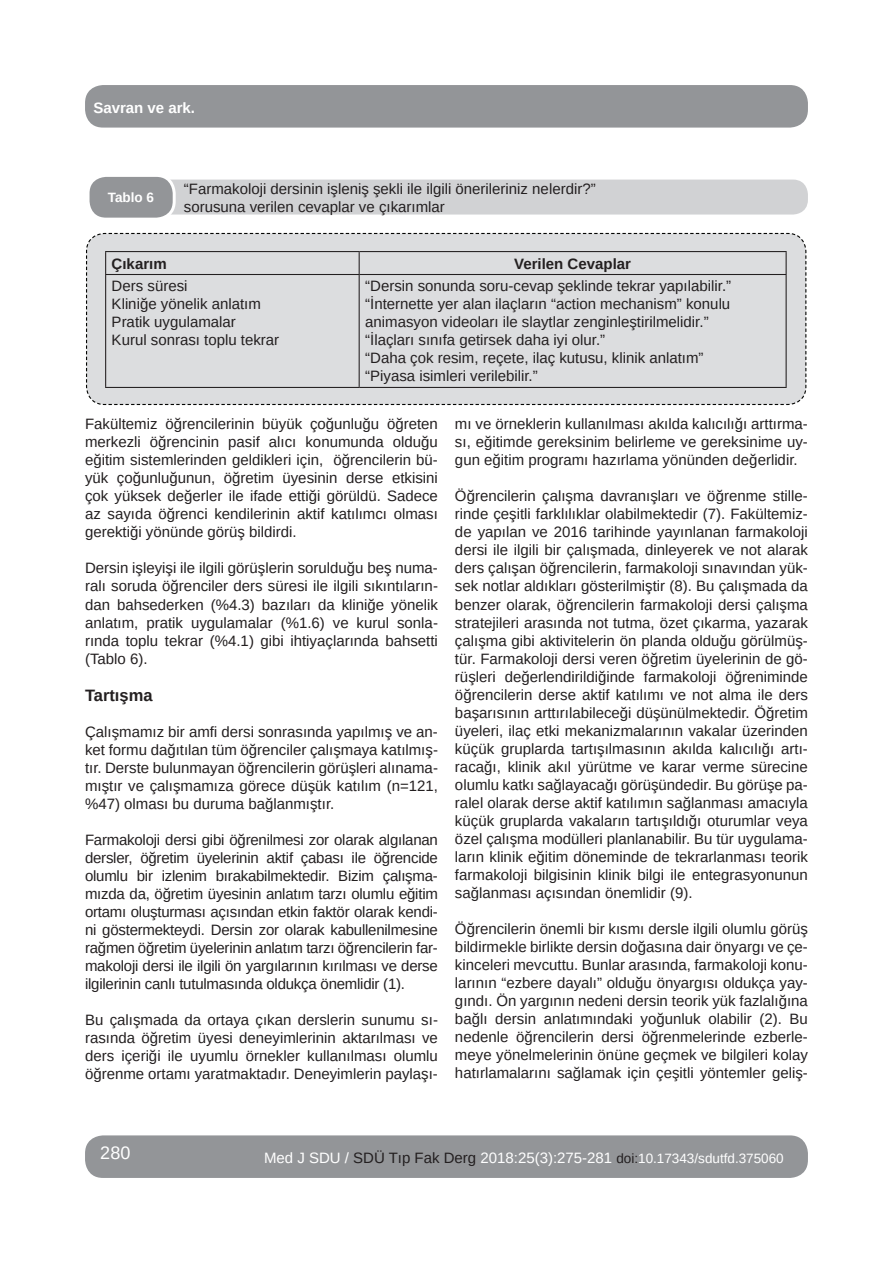
<style>
.page{position:relative;width:893px;height:1263px;background:#fff}
.page>*{position:absolute;margin:0;border:0;box-sizing:border-box;transform-origin:0 0}
.t1{font:18px "Arimo";color:#fff}
.t2{font:700 16.5px "Arimo";color:#231f20}
.t3{font:15px/18px "Arimo";color:#231f20;text-align:justify}
.t4{font:15px "Arimo";color:#fff}
.t5{font:700 15px "Arimo";color:#231f20}
.t6{font:700 15px "Arimo";color:#fff}
.t7{font:700 13.5px "Arimo";color:#fff}
.s1{color:#231f20}
.s2{font-size:13.5px;color:#231f20}
.s3{font-size:13.5px}
</style>
<div class="page">
<div style="left:85px;top:85px;width:723px;height:43px;background:#939598;border-radius:18px"></div>
<div style="left:85px;top:1135px;width:723px;height:43px;background:#939598;border-radius:18px"></div>
<div style="left:88px;top:180px;width:720px;height:35px;background:#d1d2d4;border-radius:15px"></div>
<div style="left:88px;top:175px;width:86px;height:44px;background:#939598;border-radius:18px"></div>
<div style="left:87px;top:174px;width:89px;height:47px;border:3px solid #fff;border-radius:18px"></div>
<div style="left:86px;top:232px;width:721px;height:174px;background:#dcdddf"></div>
<hr style="left:105px;top:274px;width:254px;height:1px;background:#231f20">
<hr style="left:105px;top:275px;width:1px;height:112px;background:#231f20">
<hr style="left:359px;top:274px;width:428px;height:1px;background:#231f20">
<hr style="left:359px;top:275px;width:1px;height:112px;background:#231f20">
<hr style="left:786px;top:275px;width:1px;height:112px;background:#231f20">
<hr style="left:105px;top:387px;width:254px;height:1px;background:#231f20">
<hr style="left:359px;top:387px;width:428px;height:1px;background:#231f20">
<p class="t6" style="left:93px;top:98px;width:103px">Savran ve ark.</p>
<p class="t3" style="left:184px;top:179px;width:413px">“Farmakoloji dersinin işleniş şekli ile ilgili önerileriniz nelerdir?” sorusuna verilen cevaplar ve çıkarımlar</p>
<p class="t7" style="left:108px;top:188px;width:48px">Tablo 6</p>
<p class="t3" style="left:182px;top:188px;width:303px">Sociodemographic characteristics of students</p>
<p class="t5" style="left:112px;top:253px;width:57px">Çıkarım</p>
<p class="t5" style="left:514px;top:253px;width:118px">Verilen Cevaplar</p>
<p class="t3" style="left:112px;top:277px;width:169px;text-align:left">Ders süresi<br>Kliniğe yönelik anlatım<br>Pratik uygulamalar<br>Kurul sonrası toplu tekrar</p>
<p class="t3" style="left:365px;top:277px;width:368px;text-align:left">“Dersin sonunda soru-cevap şeklinde tekrar yapılabilir.” “İnternette yer alan ilaçların “action mechanism” konulu animasyon videoları ile slaytlar zenginleştirilmelidir.” “İlaçları sınıfa getirsek daha iyi olur.”<br>“Daha çok resim, reçete, ilaç kutusu, klinik anlatım” “Piyasa isimleri verilebilir.”</p>
<p class="t3" style="left:85px;top:415px;width:354px">Fakültemiz öğrencilerinin büyük çoğunluğu öğreten merkezli öğrencinin pasif alıcı konumunda olduğu eğitim sistemlerinden geldikleri için, öğrencilerin bü&shy;yük çoğunluğunun, öğretim üyesinin derse etkisini çok yüksek değerler ile ifade ettiği görüldü. Sadece az sayıda öğrenci kendilerinin aktif katılımcı olması gerektiği yönünde görüş bildirdi.</p>
<p class="t3" style="left:85px;top:559px;width:354px">Dersin işleyişi ile ilgili görüşlerin sorulduğu beş numa&shy;ralı soruda öğrenciler ders süresi ile ilgili sıkıntıların&shy;dan bahsederken (%4.3) bazıları da kliniğe yönelik anlatım, pratik uygulamalar (%1.6) ve kurul sonla&shy;rında toplu tekrar (%4.1) gibi ihtiyaçlarında bahsetti (Tablo 6).</p>
<p class="t2" style="left:85px;top:684px;width:69px">Tartışma</p>
<p class="t3" style="left:85px;top:723px;width:354px">Çalışmamız bir amfi dersi sonrasında yapılmış ve an&shy;ket formu dağıtılan tüm öğrenciler çalışmaya katılmış&shy;tır. Derste bulunmayan öğrencilerin görüşleri alınama&shy;mıştır ve çalışmamıza görece düşük katılım (n=121, %47) olması bu duruma bağlanmıştır.</p>
<p class="t3" style="left:85px;top:831px;width:354px">Farmakoloji dersi gibi öğrenilmesi zor olarak algılanan dersler, öğretim üyelerinin aktif çabası ile öğrencide olumlu bir izlenim bırakabilmektedir. Bizim çalışma&shy;mızda da, öğretim üyesinin anlatım tarzı olumlu eğitim ortamı oluşturması açısından etkin faktör olarak kendi&shy;ni göstermekteydi. Dersin zor olarak kabullenilmesine rağmen öğretim üyelerinin anlatım tarzı öğrencilerin far&shy;makoloji dersi ile ilgili ön yargılarının kırılması ve derse ilgilerinin canlı tutulmasında oldukça önemlidir (1).</p>
<p class="t3" style="left:85px;top:1011px;width:354px">Bu çalışmada da ortaya çıkan derslerin sunumu sı&shy;rasında öğretim üyesi deneyimlerinin aktarılması ve ders içeriği ile uyumlu örnekler kullanılması olumlu öğrenme ortamı yaratmaktadır. Deneyimlerin paylaşı-</p>
<p class="t3" style="left:455px;top:415px;width:354px">mı ve örneklerin kullanılması akılda kalıcılığı arttırma&shy;sı, eğitimde gereksinim belirleme ve gereksinime uy&shy;gun eğitim programı hazırlama yönünden değerlidir.</p>
<p class="t3" style="left:455px;top:487px;width:354px">Öğrencilerin çalışma davranışları ve öğrenme stille&shy;rinde çeşitli farklılıklar olabilmektedir (7). Fakültemiz&shy;de yapılan ve 2016 tarihinde yayınlanan farmakoloji dersi ile ilgili bir çalışmada, dinleyerek ve not alarak ders çalışan öğrencilerin, farmakoloji sınavından yük&shy;sek notlar aldıkları gösterilmiştir (8). Bu çalışmada da benzer olarak, öğrencilerin farmakoloji dersi çalışma stratejileri arasında not tutma, özet çıkarma, yazarak çalışma gibi aktivitelerin ön planda olduğu görülmüş&shy;tür. Farmakoloji dersi veren öğretim üyelerinin de gö&shy;rüşleri değerlendirildiğinde farmakoloji öğreniminde öğrencilerin derse aktif katılımı ve not alma ile ders başarısının arttırılabileceği düşünülmektedir. Öğretim üyeleri, ilaç etki mekanizmalarının vakalar üzerinden küçük gruplarda tartışılmasının akılda kalıcılığı artı&shy;racağı, klinik akıl yürütme ve karar verme sürecine olumlu katkı sağlayacağı görüşündedir. Bu görüşe pa&shy;ralel olarak derse aktif katılımın sağlanması amacıyla küçük gruplarda vakaların tartışıldığı oturumlar veya özel çalışma modülleri planlanabilir. Bu tür uygulama&shy;ların klinik eğitim döneminde de tekrarlanması teorik farmakoloji bilgisinin klinik bilgi ile entegrasyonunun sağlanması açısından önemlidir (9).</p>
<p class="t3" style="left:455px;top:919px;width:354px">Öğrencilerin önemli bir kısmı dersle ilgili olumlu görüş bildirmekle birlikte dersin doğasına dair önyargı ve çe&shy;kinceleri mevcuttu. Bunlar arasında, farmakoloji konu&shy;larının “ezbere dayalı” olduğu önyargısı oldukça yay&shy;gındı. Ön yargının nedeni dersin teorik yük fazlalığına bağlı dersin anlatımındaki yoğunluk olabilir (2). Bu nedenle öğrencilerin dersi öğrenmelerinde ezberle&shy;meye yönelmelerinin önüne geçmek ve bilgileri kolay hatırlamalarını sağlamak için çeşitli yöntemler geliş-</p>
<p class="t1" style="left:100px;top:1141px;width:32px">280</p>
<p class="t4" style="left:264px;top:1148px;width:521px">Med J SDU / <span class="s1">SDÜ Tıp Fak Derg</span> 2018:25(3):275-281 <span class="s2">doi:</span><span class="s3">10.17343/sdutfd.375060</span></p>
</div>
